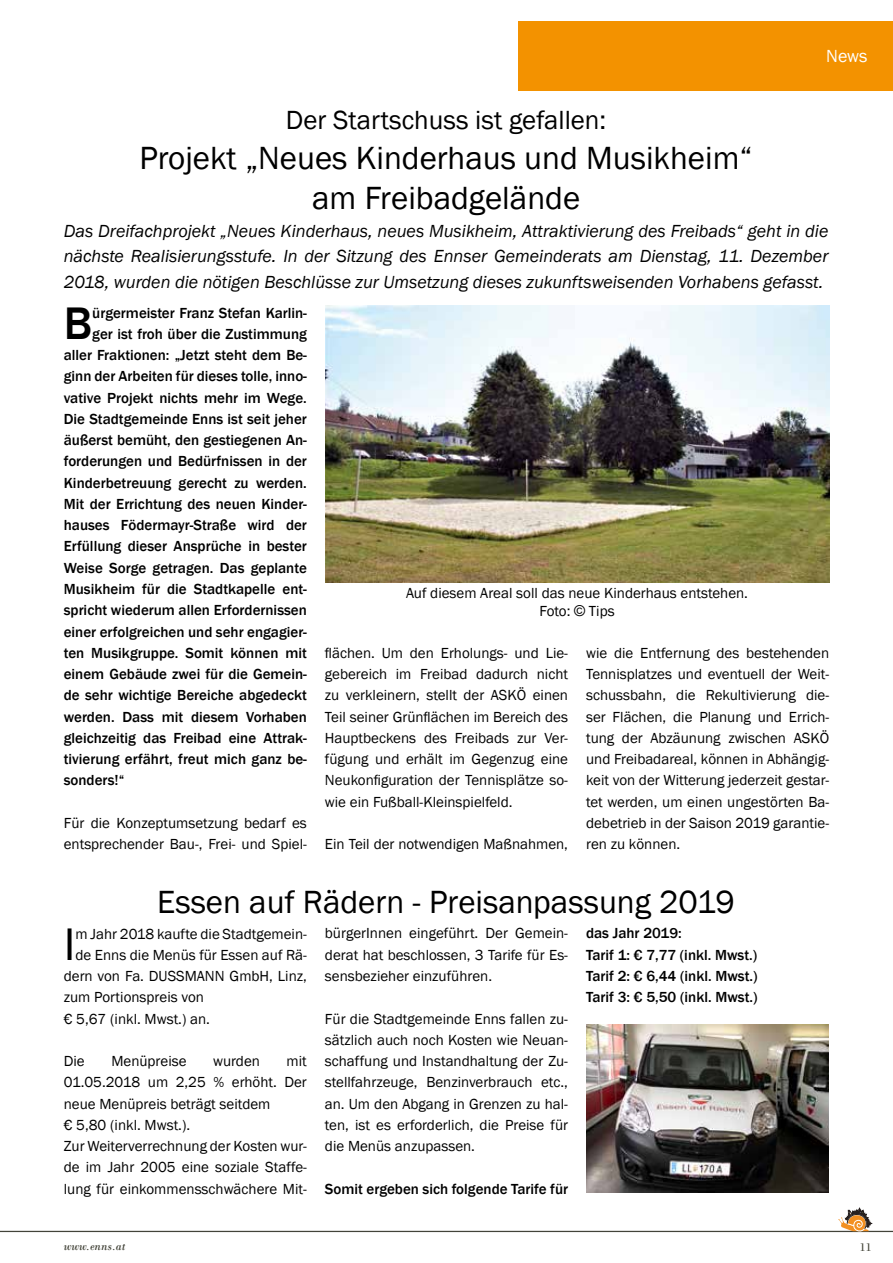
<style>
.page{position:relative;width:893px;height:1263px;background:#fff}
.page>*{position:absolute;margin:0;border:0;box-sizing:border-box;transform-origin:0 0}
.t1{font:500 46.95px "Franklin Gothic";color:#000}
.t2{font:46.95px "Franklin Gothic";color:#000}
.t3{font:33px/39.6px "Franklin Gothic";color:#000;text-align:center}
.t4{font:27px "Franklin Gothic";color:#000}
.t5{font:italic 18px/25.5px "Franklin Gothic";color:#000;text-align:justify}
.t6{font:18px "Franklin Gothic";color:#fff}
.t7{font:15px/21.3px "Franklin Gothic";color:#000;text-align:justify}
.t8{font:500 15px/21.3px "Franklin Gothic";color:#000}
.t9{font:italic 12px "Bodoni";color:#414237}
.t10{font:12px "Bodoni";color:#414237}
.s1{font-family:"Arial"}
</style>
<div class="page">
<hr style="left:0;top:1231px;width:893px;height:1px;background:#414237">
<svg style="left:838px;top:1208px;width:34px;height:23px"></svg>
<div style="left:519px;top:21px;width:374px;height:70px;background:#f39200"></div>
<img style="left:325px;top:305px;width:504px;height:278px">
<img style="left:587px;top:1024px;width:241px;height:168px">
<h3 class="t4" style="left:286px;top:104px;width:322px">Der Startschuss ist gefallen:</h3>
<h2 class="t3" style="left:139px;top:139px;width:615px">Projekt „Neues Kinderhaus und Musikheim“ am Freibadgelände</h2>
<p class="t6" style="left:826px;top:45px;width:43px">News</p>
<p class="t5" style="left:64px;top:218px;width:766px">Das Dreifachprojekt „Neues Kinderhaus, neues Musikheim, Attraktivierung des Freibads“ geht in die nächste Realisierungsstufe. In der Sitzung des Ennser Gemeinderats am Dienstag, 11. Dezember 2018, wurden die nötigen Beschlüsse zur Umsetzung dieses zukunftsweisenden Vorhabens gefasst.</p>
<h1 class="t1" style="left:64px;top:294px;width:30px">B</h1>
<p class="t8" style="left:92px;top:302px;width:216px">ürgermeister Franz Stefan Karlin-</p>
<p class="t8" style="left:92px;top:323px;width:216px">ger ist froh über die Zustimmung</p>
<p class="t8" style="left:64px;top:345px;width:245px">aller Fraktionen: „Jetzt steht dem Be-</p>
<p class="t8" style="left:64px;top:366px;width:245px">ginn der Arbeiten für dieses tolle, inno-</p>
<p class="t8" style="left:64px;top:387px;width:245px">vative Projekt nichts mehr im Wege.</p>
<p class="t8" style="left:64px;top:408px;width:245px">Die Stadtgemeinde Enns ist seit jeher</p>
<p class="t8" style="left:64px;top:430px;width:245px">äußerst bemüht, den gestiegenen An-</p>
<p class="t8" style="left:64px;top:451px;width:245px">forderungen und Bedürfnissen in der</p>
<p class="t8" style="left:64px;top:472px;width:245px">Kinderbetreuung gerecht zu werden.</p>
<p class="t8" style="left:64px;top:493px;width:245px">Mit der Errichtung des neuen Kinder-</p>
<p class="t8" style="left:64px;top:515px;width:245px">hauses Födermayr-Straße wird der</p>
<p class="t8" style="left:64px;top:536px;width:245px">Erfüllung dieser Ansprüche in bester</p>
<p class="t8" style="left:64px;top:557px;width:245px">Weise Sorge getragen. Das geplante</p>
<p class="t8" style="left:64px;top:578px;width:245px">Musikheim für die Stadtkapelle ent-</p>
<p class="t8" style="left:64px;top:600px;width:245px">spricht wiederum allen Erfordernissen</p>
<p class="t8" style="left:64px;top:621px;width:245px">einer erfolgreichen und sehr engagier-</p>
<p class="t8" style="left:64px;top:642px;width:245px">ten Musikgruppe. Somit können mit</p>
<p class="t8" style="left:64px;top:663px;width:245px">einem Gebäude zwei für die Gemein-</p>
<p class="t8" style="left:64px;top:685px;width:245px">de sehr wichtige Bereiche abgedeckt</p>
<p class="t8" style="left:64px;top:706px;width:245px">werden. Dass mit diesem Vorhaben</p>
<p class="t8" style="left:64px;top:727px;width:245px">gleichzeitig das Freibad eine Attrak-</p>
<p class="t8" style="left:64px;top:748px;width:245px">tivierung erfährt, freut mich ganz be-</p>
<p class="t8" style="left:64px;top:770px;width:62px">sonders!“</p>
<p class="t7" style="left:64px;top:812px;width:245px">Für die Konzeptumsetzung bedarf es entsprechender Bau-, Frei- und Spiel-</p>
<p class="t7" style="left:406px;top:584px;width:343px;line-height:18px;text-align:center">Auf diesem Areal soll das neue Kinderhaus entstehen.<br>Foto: <span class="s1">©</span> Tips</p>
<p class="t7" style="left:325px;top:642px;width:245px">flächen. Um den Erholungs- und Lie&shy;gebereich im Freibad dadurch nicht zu verkleinern, stellt der ASKÖ einen Teil seiner Grünflächen im Bereich des Hauptbeckens des Freibads zur Ver&shy;fügung und erhält im Gegenzug eine Neukonfiguration der Tennisplätze so&shy;wie ein Fußball-Kleinspielfeld.</p>
<p class="t7" style="left:325px;top:834px;width:245px">Ein Teil der notwendigen Maßnahmen,</p>
<p class="t7" style="left:586px;top:642px;width:245px">wie die Entfernung des bestehenden Tennisplatzes und eventuell der Weit&shy;schussbahn, die Rekultivierung die&shy;ser Flächen, die Planung und Errich&shy;tung der Abzäunung zwischen ASKÖ und Freibadareal, können in Abhängig&shy;keit von der Witterung jederzeit gestar&shy;tet werden, um einen ungestörten Ba&shy;debetrieb in der Saison 2019 garantie&shy;ren zu können.</p>
<h2 class="t3" style="left:157px;top:883px;width:579px">Essen auf Rädern - Preisanpassung 2019</h2>
<h1 class="t2" style="left:64px;top:915px;width:13px">I</h1>
<p class="t7" style="left:76px;top:923px;width:233px">m Jahr 2018 kaufte die Stadtgemein-</p>
<p class="t7" style="left:76px;top:944px;width:233px">de Enns die Menüs für Essen auf Rä-</p>
<p class="t7" style="left:64px;top:966px;width:245px">dern von Fa. DUSSMANN GmbH, Linz,</p>
<p class="t7" style="left:64px;top:987px;width:142px">zum Portionspreis von</p>
<p class="t7" style="left:64px;top:1008px;width:148px">€ 5,67 (inkl. Mwst.) an.</p>
<p class="t7" style="left:64px;top:1051px;width:22px">Die</p>
<p class="t7" style="left:111px;top:1051px;width:77px">Menüpreise</p>
<p class="t7" style="left:213px;top:1051px;width:48px">wurden</p>
<p class="t7" style="left:64px;top:1051px;width:245px;text-align:left;text-indent:223px">mit<br>01.05.2018 um 2,25 % erhöht. Der neue Menüpreis beträgt seitdem<br>€ 5,80 (inkl. Mwst.).<br>Zur Weiterverrechnung der Kosten wur&shy;de im Jahr 2005 eine soziale Staffe&shy;lung für einkommensschwächere Mit-</p>
<p class="t7" style="left:325px;top:923px;width:245px">bürgerInnen eingeführt. Der Gemein&shy;derat hat beschlossen, 3 Tarife für Es&shy;sensbezieher einzuführen.</p>
<p class="t7" style="left:325px;top:1008px;width:245px">Für die Stadtgemeinde Enns fallen zu&shy;sätzlich auch noch Kosten wie Neuan&shy;schaffung und Instandhaltung der Zu&shy;stellfahrzeuge, Benzinverbrauch etc., an. Um den Abgang in Grenzen zu hal&shy;ten, ist es erforderlich, die Preise für die Menüs anzupassen.</p>
<p class="t8" style="left:325px;top:1178px;width:245px">Somit ergeben sich folgende Tarife für</p>
<p class="t8" style="left:586px;top:923px;width:173px">das Jahr 2019:<br>Tarif 1: € 7,77 (inkl. Mwst.)<br>Tarif 2: € 6,44 (inkl. Mwst.)<br>Tarif 3: € 5,50 (inkl. Mwst.)</p>
<p class="t9" style="left:64px;top:1239px;width:63px">www.enns.at</p>
<p class="t10" style="left:860px;top:1240px;width:13px">11</p>
</div>
